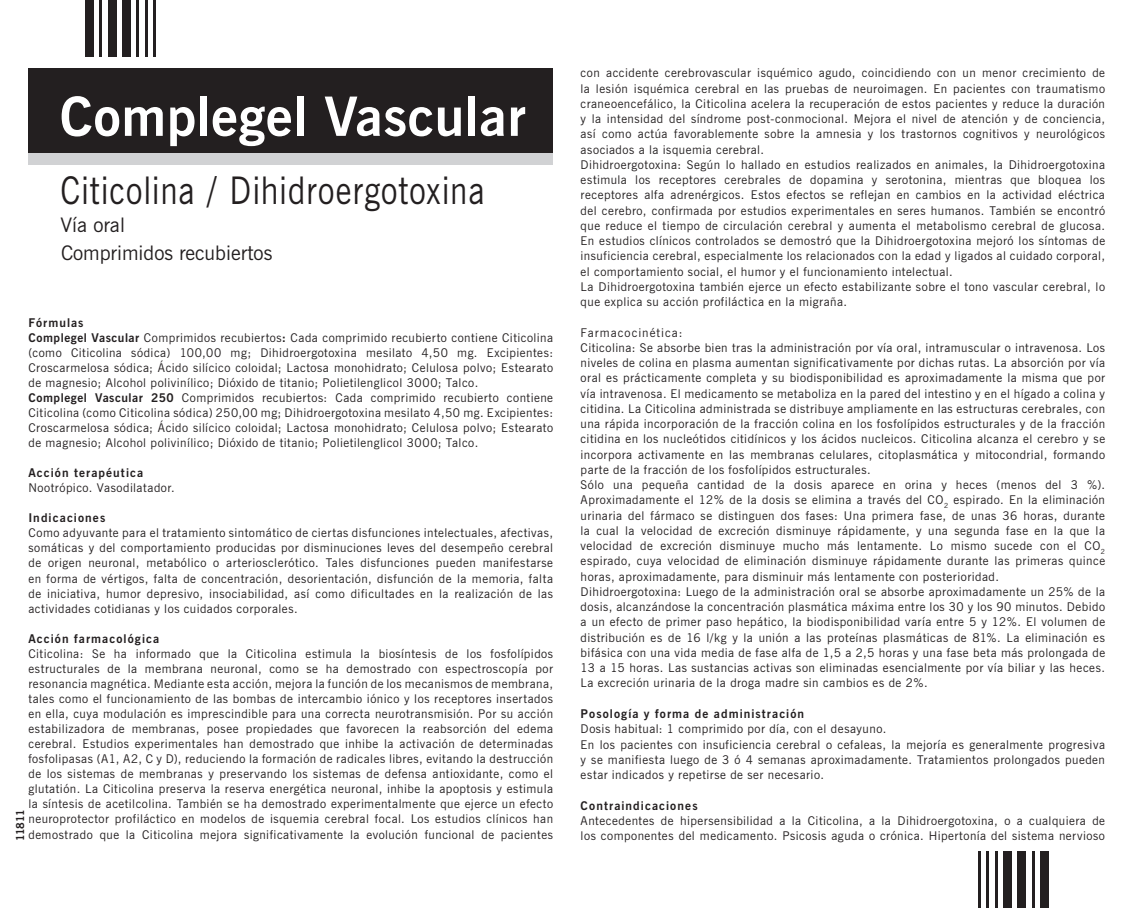
<style>
.page{position:relative;width:1134px;height:908px;background:#fff}
.page>*{position:absolute;margin:0;border:0;box-sizing:border-box;transform-origin:0 0}
.t1{font:700 54px "News Gothic BT";letter-spacing:.01em;color:#fff}
.t2{font:38px "News Gothic BT";letter-spacing:.03em;color:#231f20;scale:.85 1}
.t3{font:20px "News Gothic BT";color:#231f20}
.t4{font:12px/15.2px "News Gothic BT";letter-spacing:.04em;color:#231f20;text-align:justify}
.t5{font:700 12px "News Gothic BT";letter-spacing:.09em;color:#231f20}
.t6{font:12px "News Gothic BT";letter-spacing:.085em;color:#231f20}
.t7{font:700 11px "News Gothic BT";letter-spacing:-.04em;color:#231f20}
.s1{font-weight:700}
</style>
<div class="page">
<div style="left:28px;top:68px;width:525px;height:85px;background:#231f20"></div>
<div style="left:28px;top:153px;width:525px;height:11px;background:#d1d2d4"></div>
<div style="left:85px;top:0;width:9px;height:57px;background:#231f20"></div>
<hr style="left:99px;top:0;width:3px;height:57px;background:#231f20">
<div style="left:108px;top:0;width:8px;height:57px;background:#231f20"></div>
<div style="left:122px;top:0;width:8px;height:57px;background:#231f20"></div>
<hr style="left:136px;top:0;width:3px;height:57px;background:#231f20">
<hr style="left:153px;top:0;width:3px;height:57px;background:#231f20">
<hr style="left:145px;top:0;width:3px;height:57px;background:#231f20">
<div style="left:1040px;top:850px;width:9px;height:57px;background:#231f20"></div>
<hr style="left:1032px;top:850px;width:3px;height:57px;background:#231f20">
<div style="left:1018px;top:850px;width:8px;height:57px;background:#231f20"></div>
<div style="left:1003px;top:850px;width:9px;height:57px;background:#231f20"></div>
<hr style="left:995px;top:850px;width:3px;height:57px;background:#231f20">
<hr style="left:978px;top:850px;width:3px;height:57px;background:#231f20">
<hr style="left:986px;top:850px;width:3px;height:57px;background:#231f20">
<p class="t1" style="left:60px;top:84px;width:468px">Complegel Vascular</p>
<p class="t2" style="left:60px;top:167px;width:501px">Citicolina / Dihidroergotoxina</p>
<p class="t3" style="left:60px;top:213px;width:66px">Vía oral</p>
<p class="t3" style="left:61px;top:241px;width:213px">Comprimidos recubiertos</p>
<p class="t5" style="left:28px;top:315px;width:57px">Fórmulas</p>
<p class="t4" style="left:28px;top:329px;width:526px"><span class="s1">Complegel Vascular</span> Comprimidos recubiertos<span class="s1">:</span> Cada comprimido recubierto contiene Citicolina (como Citicolina sódica) 100,00 mg; Dihidroergotoxina mesilato 4,50 mg. Excipientes:<br>Croscarmelosa sódica; Ácido silícico coloidal; Lactosa monohidrato; Celulosa polvo; Estearato de magnesio; Alcohol polivinílico; Dióxido de titanio; Polietilenglicol 3000; Talco.</p>
<p class="t4" style="left:28px;top:390px;width:526px"><span class="s1">Complegel Vascular 250</span> Comprimidos recubiertos: Cada comprimido recubierto contiene Citicolina (como Citicolina sódica) 250,00 mg; Dihidroergotoxina mesilato 4,50 mg. Excipientes:<br>Croscarmelosa sódica; Ácido silícico coloidal; Lactosa monohidrato; Celulosa polvo; Estearato de magnesio; Alcohol polivinílico; Dióxido de titanio; Polietilenglicol 3000; Talco.</p>
<p class="t5" style="left:28px;top:465px;width:116px">Acción terapéutica</p>
<p class="t4" style="left:28px;top:480px;width:148px">Nootrópico. Vasodilatador.</p>
<p class="t5" style="left:28px;top:510px;width:78px">Indicaciones</p>
<p class="t4" style="left:28px;top:525px;width:526px">Como adyuvante para el tratamiento sintomático de ciertas disfunciones intelectuales, afectivas, somáticas y del comportamiento producidas por disminuciones leves del desempeño cerebral de origen neuronal, metabólico o arteriosclerótico. Tales disfunciones pueden manifestarse en forma de vértigos, falta de concentración, desorientación, disfunción de la memoria, falta de iniciativa, humor depresivo, insociabilidad, así como dificultades en la realización de las actividades cotidianas y los cuidados corporales.</p>
<p class="t5" style="left:28px;top:631px;width:132px">Acción farmacológica</p>
<p class="t4" style="left:28px;top:645px;width:526px">Citicolina: Se ha informado que la Citicolina estimula la biosíntesis de los fosfolípidos estructurales de la membrana neuronal, como se ha demostrado con espectroscopía por resonancia magnética. Mediante esta acción, mejora la función de los mecanismos de membrana, tales como el funcionamiento de las bombas de intercambio iónico y los receptores insertados en ella, cuya modulación es imprescindible para una correcta neurotransmisión. Por su acción estabilizadora de membranas, posee propiedades que favorecen la reabsorción del edema cerebral. Estudios experimentales han demostrado que inhibe la activación de determinadas fosfolipasas (A1, A2, C y D), reduciendo la formación de radicales libres, evitando la destrucción de los sistemas de membranas y preservando los sistemas de defensa antioxidante, como el glutatión. La Citicolina preserva la reserva energética neuronal, inhibe la apoptosis y estimula la síntesis de acetilcolina. También se ha demostrado experimentalmente que ejerce un efecto neuroprotector profiláctico en modelos de isquemia cerebral focal. Los estudios clínicos han</p>
<p class="t7" style="left:14px;top:840px;width:33px;rotate:-90deg">11811</p>
<p class="t4" style="left:28px;top:826px;width:526px">demostrado que la Citicolina mejora significativamente la evolución funcional de pacientes</p>
<p class="t4" style="left:581px;top:65px;width:526px">con accidente cerebrovascular isquémico agudo, coincidiendo con un menor crecimiento de la lesión isquémica cerebral en las pruebas de neuroimagen. En pacientes con traumatismo craneoencefálico, la Citicolina acelera la recuperación de estos pacientes y reduce la duración y la intensidad del síndrome post-conmocional. Mejora el nivel de atención y de conciencia, así como actúa favorablemente sobre la amnesia y los trastornos cognitivos y neurológicos asociados a la isquemia cerebral.</p>
<p class="t4" style="left:581px;top:157px;width:526px">Dihidroergotoxina: Según lo hallado en estudios realizados en animales, la Dihidroergotoxina estimula los receptores cerebrales de dopamina y serotonina, mientras que bloquea los receptores alfa adrenérgicos. Estos efectos se reflejan en cambios en la actividad eléctrica del cerebro, confirmada por estudios experimentales en seres humanos. También se encontró que reduce el tiempo de circulación cerebral y aumenta el metabolismo cerebral de glucosa.</p>
<p class="t4" style="left:581px;top:233px;width:526px">En estudios clínicos controlados se demostró que la Dihidroergotoxina mejoró los síntomas de insuficiencia cerebral, especialmente los relacionados con la edad y ligados al cuidado corporal, el comportamiento social, el humor y el funcionamiento intelectual.</p>
<p class="t4" style="left:581px;top:279px;width:526px">La Dihidroergotoxina también ejerce un efecto estabilizante sobre el tono vascular cerebral, lo que explica su acción profiláctica en la migraña.</p>
<p class="t6" style="left:581px;top:325px;width:103px">Farmacocinética:</p>
<p class="t4" style="left:581px;top:340px;width:526px">Citicolina: Se absorbe bien tras la administración por vía oral, intramuscular o intravenosa. Los niveles de colina en plasma aumentan significativamente por dichas rutas. La absorción por vía oral es prácticamente completa y su biodisponibilidad es aproximadamente la misma que por vía intravenosa. El medicamento se metaboliza en la pared del intestino y en el hígado a colina y citidina. La Citicolina administrada se distribuye ampliamente en las estructuras cerebrales, con una rápida incorporación de la fracción colina en los fosfolípidos estructurales y de la fracción citidina en los nucleótidos citidínicos y los ácidos nucleicos. Citicolina alcanza el cerebro y se incorpora activamente en las membranas celulares, citoplasmática y mitocondrial, formando parte de la fracción de los fosfolípidos estructurales.</p>
<p class="t4" style="left:581px;top:477px;width:526px">Sólo una pequeña cantidad de la dosis aparece en orina y heces (menos del 3 %).<br>Aproximadamente el 12% de la dosis se elimina a través del CO<sub>2</sub> espirado. En la eliminación urinaria del fármaco se distinguen dos fases: Una primera fase, de unas 36 horas, durante la cual la velocidad de excreción disminuye rápidamente, y una segunda fase en la que la velocidad de excreción disminuye mucho más lentamente. Lo mismo sucede con el CO<sub>2 </sub>espirado, cuya velocidad de eliminación disminuye rápidamente durante las primeras quince horas, aproximadamente, para disminuir más lentamente con posterioridad.</p>
<p class="t4" style="left:581px;top:583px;width:526px">Dihidroergotoxina: Luego de la administración oral se absorbe aproximadamente un 25% de la dosis, alcanzándose la concentración plasmática máxima entre los 30 y los 90 minutos. Debido a un efecto de primer paso hepático, la biodisponibilidad varía entre 5 y 12%. El volumen de distribución es de 16 l/kg y la unión a las proteínas plasmáticas de 81%. La eliminación es bifásica con una vida media de fase alfa de 1,5 a 2,5 horas y una fase beta más prolongada de 13 a 15 horas. Las sustancias activas son eliminadas esencialmente por vía biliar y las heces.<br>La excreción urinaria de la droga madre sin cambios es de 2%.</p>
<p class="t5" style="left:581px;top:706px;width:225px">Posología y forma de administración</p>
<p class="t4" style="left:581px;top:721px;width:307px">Dosis habitual: 1 comprimido por día, con el desayuno.</p>
<p class="t4" style="left:581px;top:736px;width:526px">En los pacientes con insuficiencia cerebral o cefaleas, la mejoría es generalmente progresiva y se manifiesta luego de 3 ó 4 semanas aproximadamente. Tratamientos prolongados pueden estar indicados y repetirse de ser necesario.</p>
<p class="t5" style="left:581px;top:797px;width:118px">Contraindicaciones</p>
<p class="t4" style="left:581px;top:812px;width:526px">Antecedentes de hipersensibilidad a la Citicolina, a la Dihidroergotoxina, o a cualquiera de los componentes del medicamento. Psicosis aguda o crónica. Hipertonía del sistema nervioso</p>
</div>
